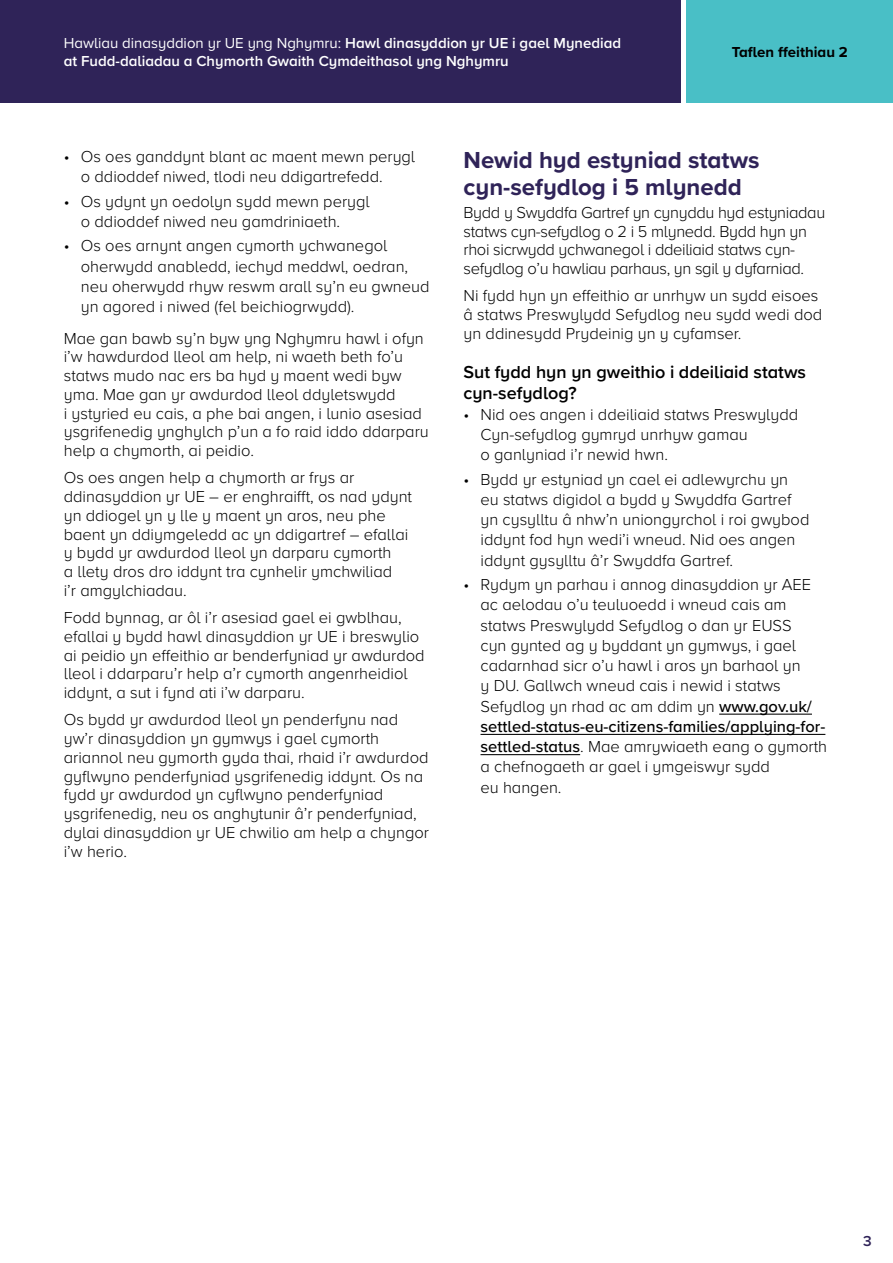
<style>
.page{position:relative;width:893px;height:1263px;background:#fff}
.page>*{position:absolute;margin:0;border:0;box-sizing:border-box;transform-origin:0 0}
.H3_Sub_Heading{font:700 24px/27px "Proxima Nova";color:#2f2358}
.H4_Sub_sub_heading_no_space{font:600 18px/21.8px "Proxima Nova";color:#000}
.Body_Text{font:300 16.5px/18.8px "Proxima Nova";color:#000}
.Last_Bullet{font:300 16.5px/20.2px "Proxima Nova";color:#000}
.Bullets{font:300 16.5px/20.2px "Proxima Nova";color:#000}
.Body_Text-2{font:300 16.5px/18.8px "Proxima Nova";letter-spacing:-.02em;color:#000}
.t1{font:600 15px/18px "Proxima Nova";color:#fff}
.t2{font:700 15px "Proxima Nova";color:#000}
.t3{font:600 15px "Proxima Nova";color:#2f2358}
.s1{font-weight:400}
.s2{font-weight:500}
</style>
<div class="page">
<div style="left:0;top:0;width:680px;height:102px;background:#2f2358"></div>
<div style="left:687px;top:0;width:206px;height:102px;background:#49bfc6"></div>
<hr style="left:719px;top:714px;width:93px;height:1px;background:#000">
<hr style="left:480px;top:734px;width:345px;height:1px;background:#000">
<hr style="left:480px;top:754px;width:100px;height:1px;background:#000">
<p class="t1" style="left:64px;top:34px;width:559px"><span class="s1">Hawliau dinasyddion yr UE yng Nghymru:</span> Hawl dinasyddion yr UE i gael Mynediad at Fudd-daliadau a Chymorth Gwaith Cymdeithasol yng Nghymru</p>
<p class="t2" style="left:732px;top:41px;width:118px">Taflen ffeithiau 2</p>
<p class="Bullets" style="left:81px;top:145px;width:336px;text-indent:-17px">• Os oes ganddynt blant ac maent mewn perygl o ddioddef niwed, tlodi neu ddigartrefedd.</p>
<p class="Bullets" style="left:81px;top:190px;width:290px;text-indent:-17px">• Os ydynt yn oedolyn sydd mewn perygl o ddioddef niwed neu gamdriniaeth.</p>
<p class="Last_Bullet" style="left:81px;top:235px;width:350px;text-indent:-17px">• Os oes arnynt angen cymorth ychwanegol oherwydd anabledd, iechyd meddwl, oedran, neu oherwydd rhyw reswm arall sy’n eu gwneud yn agored i niwed (fel beichiogrwydd).</p>
<p class="Body_Text" style="left:64px;top:328px;width:366px">Mae gan bawb sy’n byw yng Nghymru hawl i ofyn i’w hawdurdod lleol am help, ni waeth beth fo’u statws mudo nac ers ba hyd y maent wedi byw yma. Mae gan yr awdurdod lleol ddyletswydd<br>i ystyried eu cais, a phe bai angen, i lunio asesiad ysgrifenedig ynghylch p’un a fo raid iddo ddarparu help a chymorth, ai peidio.</p>
<p class="Body_Text" style="left:64px;top:468px;width:350px">Os oes angen help a chymorth ar frys ar ddinasyddion yr UE – er enghraifft, os nad ydynt yn ddiogel yn y lle y maent yn aros, neu phe baent yn ddiymgeledd ac yn ddigartref – efallai y bydd yr awdurdod lleol yn darparu cymorth<br>a llety dros dro iddynt tra cynhelir ymchwiliad<br>i’r amgylchiadau.</p>
<p class="Body_Text" style="left:64px;top:607px;width:362px">Fodd bynnag, ar ôl i’r asesiad gael ei gwblhau, efallai y bydd hawl dinasyddion yr UE i breswylio ai peidio yn effeithio ar benderfyniad yr awdurdod lleol i ddarparu’r help a’r cymorth angenrheidiol iddynt, a sut i fynd ati i’w darparu.</p>
<p class="Body_Text" style="left:64px;top:710px;width:367px">Os bydd yr awdurdod lleol yn penderfynu nad yw’r dinasyddion yn gymwys i gael cymorth ariannol neu gymorth gyda thai, rhaid i’r awdurdod gyflwyno penderfyniad ysgrifenedig iddynt. Os na fydd yr awdurdod yn cyflwyno penderfyniad ysgrifenedig, neu os anghytunir â’r penderfyniad, dylai dinasyddion yr UE chwilio am help a chyngor i’w herio.</p>
<h3 class="H3_Sub_Heading" style="left:463px;top:146px;width:298px">Newid hyd estyniad statws cyn-sefydlog i 5 mlynedd</h3>
<p class="Body_Text-2" style="left:463px;top:202px;width:363px">Bydd y Swyddfa Gartref yn cynyddu hyd estyniadau statws cyn-sefydlog o 2 i 5 mlynedd. Bydd hyn yn rhoi sicrwydd ychwanegol i ddeiliaid statws cyn&shy;sefydlog o’u hawliau parhaus, yn sgil y dyfarniad.</p>
<p class="Body_Text" style="left:463px;top:286px;width:360px">Ni fydd hyn yn effeithio ar unrhyw un sydd eisoes â statws Preswylydd Sefydlog neu sydd wedi dod yn ddinesydd Prydeinig yn y cyfamser.</p>
<h4 class="H4_Sub_sub_heading_no_space" style="left:463px;top:360px;width:344px">Sut fydd hyn yn gweithio i ddeiliaid statws cyn-sefydlog?</h4>
<p class="Bullets" style="left:480px;top:403px;width:319px;text-indent:-17px">• Nid oes angen i ddeiliaid statws Preswylydd<br>Cyn-sefydlog gymryd unrhyw gamau<br>o ganlyniad i’r newid hwn.</p>
<p class="Bullets" style="left:480px;top:468px;width:330px;text-indent:-17px">• Bydd yr estyniad yn cael ei adlewyrchu yn eu statws digidol a bydd y Swyddfa Gartref yn cysylltu â nhw’n uniongyrchol i roi gwybod iddynt fod hyn wedi’i wneud. Nid oes angen iddynt gysylltu â’r Swyddfa Gartref.</p>
<p class="Last_Bullet" style="left:480px;top:574px;width:348px;text-indent:-17px">• Rydym yn parhau i annog dinasyddion yr AEE ac aelodau o’u teuluoedd i wneud cais am statws Preswylydd Sefydlog o dan yr EUSS<br>cyn gynted ag y byddant yn gymwys, i gael cadarnhad sicr o’u hawl i aros yn barhaol yn<br>y DU. Gallwch wneud cais i newid i statws Sefydlog yn rhad ac am ddim yn <span class="s2">www.gov.uk/ settled-status-eu-citizens-families/applying-for&shy;settled-status</span>. Mae amrywiaeth eang o gymorth a chefnogaeth ar gael i ymgeiswyr sydd<br>eu hangen.</p>
<p class="t3" style="left:863px;top:1229px;width:10px">3</p>
</div>
